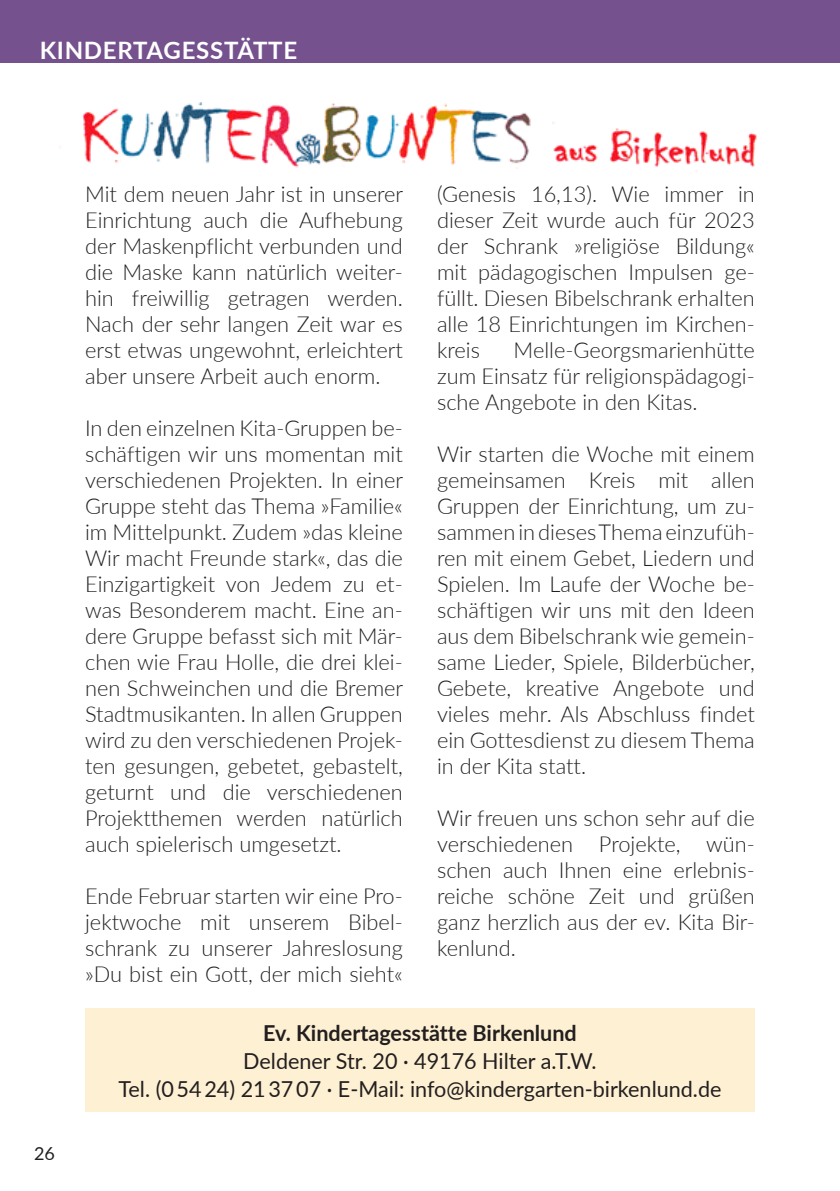
<style>
.page{position:relative;width:840px;height:1191px;background:#fff}
.page>*{position:absolute;margin:0;border:0;box-sizing:border-box;transform-origin:0 0}
.Rubrik_weiß_oben_lin{font:700 24px "Lato";letter-spacing:.03em;color:#fff}
.Fließ_mit_Abstand{font:300 22px/26px "Lato";color:#231f20;text-align:justify}
.Fließ{font:22px "Lato";color:#231f20}
.Fließ-2{font:700 22px "Lato";color:#231f20}
.t1{font:18px "Lato";color:#231f20}
</style>
<div class="page">
<div style="left:85px;top:1008px;width:669px;height:103px;background:#fef0d2"></div>
<img style="left:552px;top:122px;width:205px;height:50px">
<img style="left:59px;top:102px;width:472px;height:67px">
<div style="left:0;top:0;width:839px;height:62px;background:#75518e"></div>
<p class="Rubrik_weiß_oben_lin" style="left:40px;top:33px;width:259px">KINDERTAGESSTÄTTE</p>
<p class="Fließ_mit_Abstand" style="left:85px;top:180px;width:319px;text-align:left">Mit dem neuen Jahr ist in unserer<br>Einrichtung auch die Aufhebung der Maskenpflicht verbunden und die Maske kann natürlich weiter&shy;hin freiwillig getragen werden.<br>Nach der sehr langen Zeit war es erst etwas ungewohnt, erleichtert aber unsere Arbeit auch enorm.</p>
<p class="Fließ_mit_Abstand" style="left:85px;top:414px;width:319px">In den einzelnen Kita-Gruppen be&shy;schäftigen wir uns momentan mit verschiedenen Projekten. In einer Gruppe steht das Thema »Familie« im Mittelpunkt. Zudem »das kleine Wir macht Freunde stark«, das die Einzigartigkeit von Jedem zu et&shy;was Besonderem macht. Eine an&shy;dere Gruppe befasst sich mit Mär&shy;chen wie Frau Holle, die drei klei&shy;nen Schweinchen und die Bremer Stadtmusikanten. In allen Gruppen wird zu den verschiedenen Projek&shy;ten gesungen, gebetet, gebastelt, geturnt und die verschiedenen Projektthemen werden natürlich auch spielerisch umgesetzt.</p>
<p class="Fließ_mit_Abstand" style="left:85px;top:882px;width:319px">Ende Februar starten wir eine Pro&shy;jektwoche mit unserem Bibel&shy;schrank zu unserer Jahreslosung »Du bist ein Gott, der mich sieht«</p>
<p class="Fließ_mit_Abstand" style="left:437px;top:180px;width:319px">(Genesis 16,13). Wie immer in dieser Zeit wurde auch für 2023 der Schrank »religiöse Bildung« mit pädagogischen Impulsen ge&shy;füllt. Diesen Bibelschrank erhalten alle 18 Einrichtungen im Kirchen&shy;kreis</p>
<p class="Fließ_mit_Abstand" style="left:437px;top:336px;width:319px;text-indent:76px">Melle-Georgsmarienhütte zum Einsatz für religionspädagogi&shy;sche Angebote in den Kitas.</p>
<p class="Fließ_mit_Abstand" style="left:437px;top:440px;width:319px">Wir starten die Woche mit einem gemeinsamen Kreis mit allen Gruppen der Einrichtung, um zu&shy;sammen in dieses Thema einzufüh&shy;ren mit einem Gebet, Liedern und Spielen. Im Laufe der Woche be&shy;schäftigen wir uns mit den Ideen aus dem Bibelschrank wie gemein&shy;same Lieder, Spiele, Bilderbücher, Gebete, kreative Angebote und vieles mehr. Als Abschluss findet ein Gottesdienst zu diesem Thema in der Kita statt.</p>
<p class="Fließ_mit_Abstand" style="left:437px;top:804px;width:319px;text-align:left">Wir freuen uns schon sehr auf die verschiedenen Projekte, wün&shy;schen auch Ihnen eine erlebnis&shy;reiche schöne Zeit und grüßen ganz herzlich aus der ev. Kita Bir&shy;kenlund.</p>
<p class="t1" style="left:34px;top:1140px;width:22px">26</p>
<p class="Fließ-2" style="left:263px;top:1016px;width:315px">Ev. Kindertagesstätte Birkenlund</p>
<p class="Fließ" style="left:243px;top:1045px;width:354px">Deldener Str. 20 · 49176 Hilter a.T.W.</p>
<p class="Fließ" style="left:118px;top:1073px;width:604px">Tel. (0 54 24) 21 37 07 · E-Mail: info@kindergarten-birkenlund.de</p>
</div>
